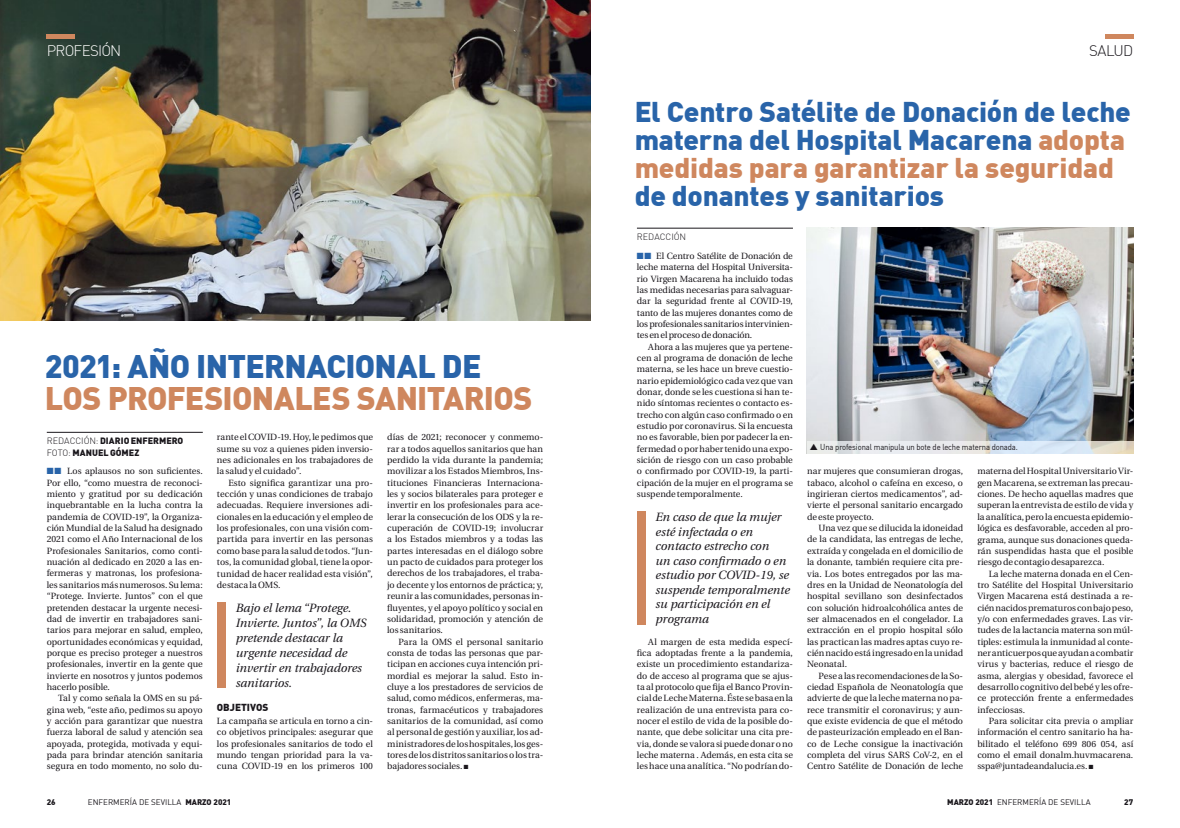
<style>
.page{position:relative;width:1180px;height:828px;background:#fff}
.page>*{position:absolute;margin:0;border:0;box-sizing:border-box;transform-origin:0 0}
.t1{font:900 32px "DIN";letter-spacing:-.025em;color:#cf875e}
.t2{font:900 32px "DIN";letter-spacing:-.025em;color:#2964a9}
.t3{font:900 28px/28px "DIN";letter-spacing:-.005em;color:#2964a9}
.t4{font:300 15px "DIN";letter-spacing:-.05em;color:#fff}
.t5{font:300 15px "DIN";letter-spacing:-.045em;color:#1a171c}
.t6{font:italic 12px/14.5px "Utopia";color:#1a171c}
.t7{font:900 10px "DIN Alternate";letter-spacing:-.005em;color:#1a171c}
.t8{font:9px/11.3px "Utopia";letter-spacing:-.005em;color:#1a171c;text-align:justify}
.t9{font:900 9px/11.3px "DIN";color:#1a171c}
.t10{font:300 9px "DIN";color:#1a171c}
.t11{font:8.5px "DIN";letter-spacing:-.015em;color:#1a171c;scale:.9 1}
.t12{font:8px "DIN";color:#1a171c}
.t13{font:900 8px "DIN";color:#1a171c}
.s1{font-weight:300}
.s2{color:#2964a9}
.s3{color:#cf875e}
.s4{font-weight:900}
</style>
<div class="page">
<hr style="left:47px;top:432px;width:156px;height:1px;background:#1a171c">
<img style="left:0;top:0;width:590px;height:320px">
<div style="left:217px;top:602px;width:8px;height:85px;background:#cf875e"></div>
<hr style="left:637px;top:228px;width:155px;height:1px;background:#1a171c">
<div style="left:636px;top:511px;width:9px;height:114px;background:#cf875e"></div>
<img style="left:806px;top:228px;width:326px;height:213px">
<svg style="left:806px;top:441px;width:326px;height:13px;background:#e1e6e9"></svg>
<hr style="left:1104px;top:34px;width:28px;height:4px;background:#cf875e">
<hr style="left:47px;top:34px;width:28px;height:4px;background:#cf875e">
<h3 class="t4" style="left:47px;top:42px;width:76px">PROFESIÓN</h3>
<h3 class="t5" style="left:1088px;top:42px;width:46px">SALUD</h3>
<h1 class="t2" style="left:45px;top:344px;width:438px">2021: AÑO INTERNACIONAL DE</h1>
<h1 class="t1" style="left:45px;top:376px;width:489px">LOS PROFESIONALES SANITARIOS</h1>
<p class="t9" style="left:47px;top:435px;width:138px"><span class="s1">REDACCIÓN:</span> DIARIO ENFERMERO<br><span class="s1">FOTO:</span> MANUEL GÓMEZ</p>
<p class="t8" style="left:47px;top:466px;width:157px"><span class="s2">■■</span> Los aplausos no son suficientes.<br>Por ello, “como muestra de reconoci&shy;miento y gratitud por su dedicación inquebrantable en la lucha contra la pandemia de COVID-19”, la Organiza&shy;ción Mundial de la Salud ha designado 2021 como el Año Internacional de los Profesionales Sanitarios, como conti&shy;nuación al dedicado en 2020 a las en&shy;fermeras y matronas, los profesiona&shy;les sanitarios más numerosos. Su lema: “Protege. Invierte. Juntos” con el que pretenden destacar la urgente necesi&shy;dad de invertir en trabajadores sani&shy;tarios para mejorar en salud, empleo, oportunidades económicas y equidad, porque es preciso proteger a nuestros profesionales, invertir en la gente que invierte en nosotros y juntos podemos hacerlo posible.</p>
<p class="t8" style="left:47px;top:692px;width:157px;text-indent:11px">Tal y como señala la OMS en su pá&shy;gina web, “este año, pedimos su apoyo y acción para garantizar que nuestra fuerza laboral de salud y atención sea apoyada, protegida, motivada y equi&shy;pada para brindar atención sanitaria segura en todo momento, no solo du-</p>
<p class="t8" style="left:217px;top:432px;width:157px">rante el COVID-19. Hoy, le pedimos que sume su voz a quienes piden inversio&shy;nes adicionales en los trabajadores de la salud y el cuidado”.</p>
<p class="t8" style="left:217px;top:477px;width:157px;text-indent:11px">Esto significa garantizar una pro&shy;tección y unas condiciones de trabajo adecuadas. Requiere inversiones adi&shy;cionales en la educación y el empleo de los profesionales, con una visión com&shy;partida para invertir en las personas como base para la salud de todos. “Jun&shy;tos, la comunidad global, tiene la opor&shy;tunidad de hacer realidad esta visión”, destaca la OMS.</p>
<h3 class="t6" style="left:235px;top:601px;width:132px;line-height:15px">Bajo el lema “Protege.<br>Invierte. Juntos”, la OMS pretende destacar la urgente necesidad de invertir en trabajadores sanitarios.</h3>
<p class="t7" style="left:217px;top:700px;width:53px">OBJETIVOS</p>
<p class="t8" style="left:217px;top:715px;width:157px">La campaña se articula en torno a cin&shy;co objetivos principales: asegurar que los profesionales sanitarios de todo el mundo tengan prioridad para la va&shy;cuna COVID-19 en los primeros 100</p>
<p class="t8" style="left:387px;top:432px;width:157px">días de 2021; reconocer y conmemo&shy;rar a todos aquellos sanitarios que han perdido la vida durante la pandemia; movilizar a los Estados Miembros, Ins&shy;tituciones Financieras Internaciona&shy;les y socios bilaterales para proteger e invertir en los profesionales para ace&shy;lerar la consecución de los ODS y la re&shy;cuperación de COVID-19; involucrar a los Estados miembros y a todas las partes interesadas en el diálogo sobre un pacto de cuidados para proteger los derechos de los trabajadores, el traba&shy;jo decente y los entornos de práctica; y, reunir a las comunidades, personas in&shy;fluyentes, y el apoyo político y social en solidaridad, promoción y atención de los sanitarios.</p>
<p class="t8" style="left:387px;top:636px;width:157px;text-indent:11px">Para la OMS el personal sanitario consta de todas las personas que par&shy;ticipan en acciones cuya intención pri&shy;mordial es mejorar la salud. Esto in&shy;cluye a los prestadores de servicios de salud, como médicos, enfermeras, ma&shy;tronas, farmacéuticos y trabajadores sanitarios de la comunidad, así como al personal de gestión y auxiliar, los ad&shy;ministradores de los hospitales, los ges&shy;tores de los distritos sanitarios o los tra&shy;bajadores sociales. ■</p>
<h2 class="t3" style="left:634px;top:97px;width:497px">El Centro Satélite de Donación de leche materna del Hospital Macarena <span class="s3">adopta medidas para garantizar la seguridad</span></h2>
<h2 class="t3" style="left:634px;top:181px;width:311px">de donantes y sanitarios</h2>
<p class="t10" style="left:637px;top:231px;width:51px">REDACCIÓN</p>
<p class="t8" style="left:637px;top:250px;width:157px"><span class="s2">■■</span> El Centro Satélite de Donación de leche materna del Hospital Universita&shy;rio Virgen Macarena ha incluido todas las medidas necesarias para salvaguar&shy;dar la seguridad frente al COVID-19, tanto de las mujeres donantes como de los profesionales sanitarios intervinien&shy;tes en el proceso de donación.</p>
<p class="t8" style="left:637px;top:341px;width:157px;text-indent:11px">Ahora a las mujeres que ya pertene&shy;cen al programa de donación de leche materna, se les hace un breve cuestio&shy;nario epidemiológico cada vez que van donar, donde se les cuestiona si han te&shy;nido síntomas recientes o contacto es&shy;trecho con algún caso confirmado o en estudio por coronavirus. Si la encuesta no es favorable, bien por padecer la en&shy;fermedad o por haber tenido una expo&shy;sición de riesgo con un caso probable o confirmado por COVID-19, la parti&shy;cipación de la mujer en el programa se suspende temporalmente.</p>
<h3 class="t6" style="left:655px;top:510px;width:136px">En caso de que la mujer esté infectada o en contacto estrecho con<br>un caso confirmado o en estudio por COVID-19, se suspende temporalmente su participación en el programa</h3>
<p class="t8" style="left:637px;top:636px;width:157px;text-indent:11px">Al margen de esta medida especí&shy;fica adoptadas frente a la pandemia, existe un procedimiento estandariza&shy;do de acceso al programa que se ajus&shy;ta al protocolo que fija el Banco Provin&shy;cial de Leche Materna. Éste se basa en la realización de una entrevista para co&shy;nocer el estilo de vida de la posible do&shy;nante, que debe solicitar una cita pre&shy;via, donde se valora si puede donar o no leche materna . Además, en esta cita se les hace una analítica. “No podrían do-</p>
<p class="t11" style="left:809px;top:442px;width:232px">▲ Una profesional manipula un bote de leche materna donada.</p>
<p class="t8" style="left:807px;top:466px;width:157px">nar mujeres que consumieran drogas, tabaco, alcohol o cafeína en exceso, o ingirieran ciertos medicamentos”, ad&shy;vierte el personal sanitario encargado de este proyecto.</p>
<p class="t8" style="left:807px;top:522px;width:157px;text-indent:11px">Una vez que se dilucida la idoneidad de la candidata, las entregas de leche, extraída y congelada en el domicilio de la donante, también requiere cita pre&shy;via. Los botes entregados por las ma&shy;dres en la Unidad de Neonatología del hospital sevillano son desinfectados con solución hidroalcohólica antes de ser almacenados en el congelador. La extracción en el propio hospital sólo las practican las madres aptas cuyo re&shy;cién nacido está ingresado en la unidad Neonatal.</p>
<p class="t8" style="left:807px;top:670px;width:157px;text-indent:11px">Pese a las recomendaciones de la So&shy;ciedad Española de Neonatología que advierte de que la leche materna no pa&shy;rece transmitir el coronavirus; y aun&shy;que existe evidencia de que el método de pasteurización empleado en el Ban&shy;co de Leche consigue la inactivación completa del virus SARS CoV-2, en el Centro Satélite de Donación de leche</p>
<p class="t8" style="left:977px;top:466px;width:157px">materna del Hospital Universitario Vir&shy;gen Macarena, se extreman las precau&shy;ciones. De hecho aquellas madres que superan la entrevista de estilo de vida y la analítica, pero la encuesta epidemio&shy;lógica es desfavorable, acceden al pro&shy;grama, aunque sus donaciones queda&shy;rán suspendidas hasta que el posible riesgo de contagio desaparezca.</p>
<p class="t8" style="left:977px;top:568px;width:157px;text-indent:11px">La leche materna donada en el Cen&shy;tro Satélite del Hospital Universitario Virgen Macarena está destinada a re&shy;cién nacidos prematuros con bajo peso, y/o con enfermedades graves. Las vir&shy;tudes de la lactancia materna son múl&shy;tiples: estimula la inmunidad al conte&shy;ner anticuerpos que ayudan a combatir virus y bacterias, reduce el riesgo de asma, alergias y obesidad, favorece el desarrollo cognitivo del bebé y les ofre&shy;ce protección frente a enfermedades infecciosas.</p>
<p class="t8" style="left:977px;top:715px;width:157px;text-indent:11px">Para solicitar cita previa o ampliar información el centro sanitario ha ha&shy;bilitado el teléfono 699 806 054, así como el email donalm.huvmacarena. sspa@juntadeandalucia.es. ■</p>
<p class="t13" style="left:47px;top:797px;width:10px">26</p>
<p class="t12" style="left:88px;top:797px;width:145px">ENFERMERÍA DE SEVILLA <span class="s4">MARZO 2021</span></p>
<p class="t12" style="left:947px;top:797px;width:145px"><span class="s4">MARZO 2021</span> ENFERMERÍA DE SEVILLA</p>
<p class="t13" style="left:1124px;top:797px;width:10px">27</p>
</div>
